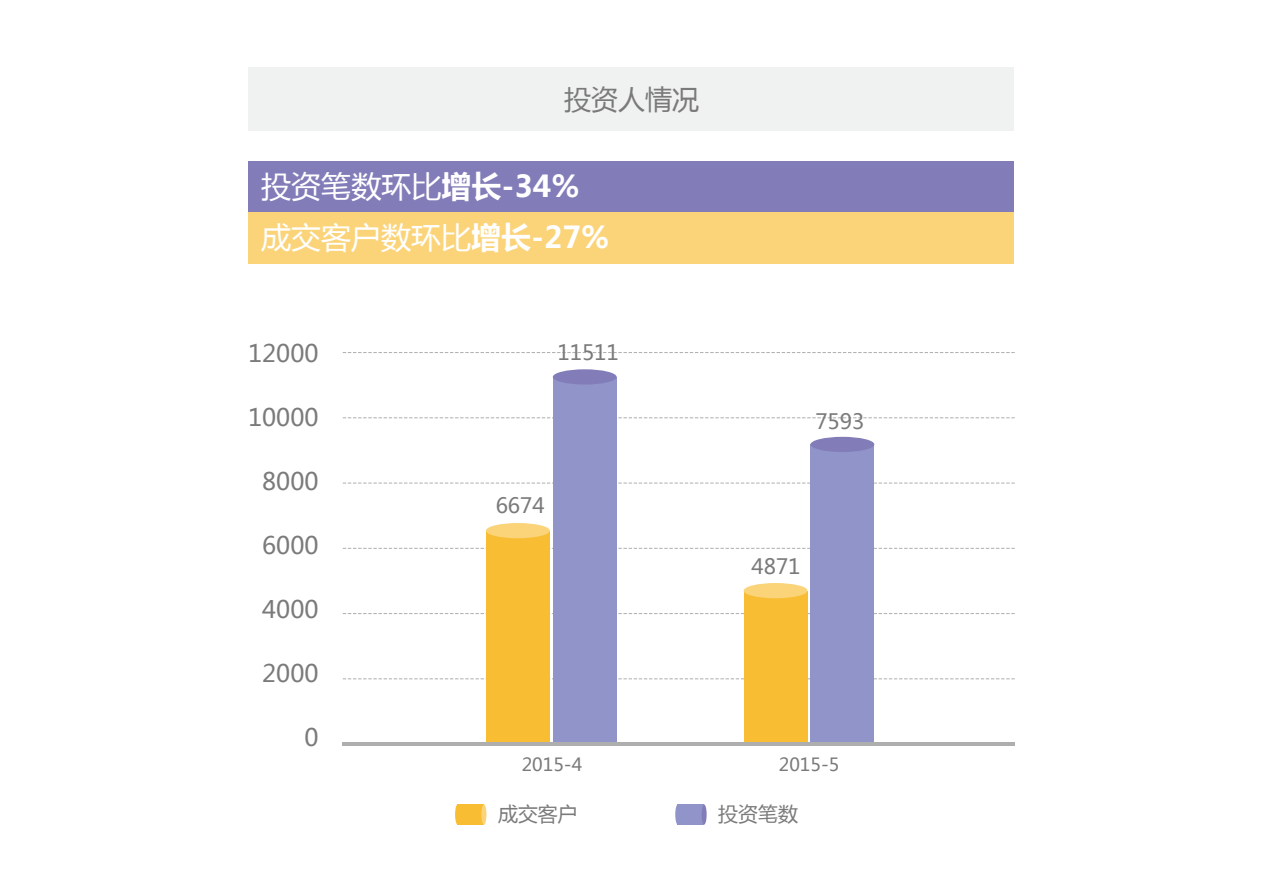
<style>
.page{position:relative;width:1263px;height:893px;background:#fff}
.page>*{position:absolute;margin:0;border:0;box-sizing:border-box;transform-origin:0 0}
.t1{font:30px/51px "Microsoft Ya Hei";color:#fff}
.t2{font:27px "Microsoft Ya Hei";color:#7a7a7b}
.t3{font:24px "Microsoft Ya Hei";color:#7a7a7b}
.t4{font:21px "Microsoft Ya Hei";color:#7a7a7b}
.t5{font:19.95px "Microsoft Ya Hei";color:#7a7a7b}
.t6{font:18px "Microsoft Ya Hei";color:#7a7a7b}
.s1{font-weight:700}
</style>
<div class="page">
<div style="left:249px;top:67px;width:765px;height:64px;background:#f0f1f1"></div>
<div style="left:249px;top:161px;width:765px;height:51px;background:#827db9"></div>
<div style="left:249px;top:212px;width:765px;height:51px;background:#fbd47a"></div>
<svg style="left:343px;top:678px;width:672px;height:1px"></svg>
<svg style="left:343px;top:613px;width:672px;height:1px"></svg>
<svg style="left:343px;top:548px;width:672px;height:1px"></svg>
<svg style="left:343px;top:483px;width:672px;height:1px"></svg>
<svg style="left:343px;top:417px;width:672px;height:1px"></svg>
<svg style="left:343px;top:352px;width:672px;height:1px"></svg>
<div style="left:458px;top:804px;width:26px;height:21px;background:#f8bd33"></div>
<div style="left:481px;top:804px;width:5px;height:21px;background:#fbd47a;border-radius:50%"></div>
<div style="left:455px;top:804px;width:5px;height:21px;background:#f8bd33;border-radius:50%"></div>
<div style="left:678px;top:804px;width:26px;height:21px;background:#9194c8"></div>
<div style="left:702px;top:804px;width:5px;height:21px;background:#827db9;border-radius:50%"></div>
<div style="left:675px;top:804px;width:5px;height:21px;background:#9194c8;border-radius:50%"></div>
<div style="left:486px;top:531px;width:64px;height:211px;background:#f8bd33"></div>
<div style="left:486px;top:523px;width:64px;height:15px;background:#fbd47a;border-radius:50%"></div>
<div style="left:553px;top:377px;width:64px;height:365px;background:#9194c8"></div>
<div style="left:553px;top:369px;width:64px;height:16px;background:#827db9;border-radius:50%"></div>
<div style="left:744px;top:591px;width:63px;height:151px;background:#f8bd33"></div>
<div style="left:744px;top:583px;width:63px;height:15px;background:#fbd47a;border-radius:50%"></div>
<div style="left:810px;top:444px;width:64px;height:298px;background:#9194c8"></div>
<div style="left:810px;top:437px;width:64px;height:15px;background:#827db9;border-radius:50%"></div>
<hr style="left:343px;top:742px;width:672px;height:4px;background:#afaeae">
<p class="t2" style="left:564px;top:81px;width:136px">投资人情况</p>
<p class="t1" style="left:261px;top:160px;width:350px">投资笔数环比<span class="s1">增长-34%</span>成交客户数环比<span class="s1">增长-27%</span></p>
<p class="t3" style="left:248px;top:337px;width:72px">12000</p>
<p class="t3" style="left:248px;top:401px;width:72px">10000</p>
<p class="t3" style="left:262px;top:465px;width:58px">8000</p>
<p class="t3" style="left:262px;top:529px;width:58px">6000</p>
<p class="t3" style="left:262px;top:593px;width:58px">4000</p>
<p class="t3" style="left:262px;top:657px;width:58px">2000</p>
<p class="t3" style="left:304px;top:721px;width:16px">0</p>
<p class="t4" style="left:557px;top:339px;width:63px">11511</p>
<p class="t4" style="left:496px;top:491px;width:51px">6674</p>
<p class="t6" style="left:522px;top:752px;width:62px">2015-4</p>
<p class="t4" style="left:815px;top:407px;width:51px">7593</p>
<p class="t4" style="left:751px;top:552px;width:51px">4871</p>
<p class="t6" style="left:779px;top:752px;width:62px">2015-5</p>
<p class="t5" style="left:498px;top:800px;width:81px">成交客户</p>
<p class="t5" style="left:718px;top:800px;width:81px">投资笔数</p>
</div>
